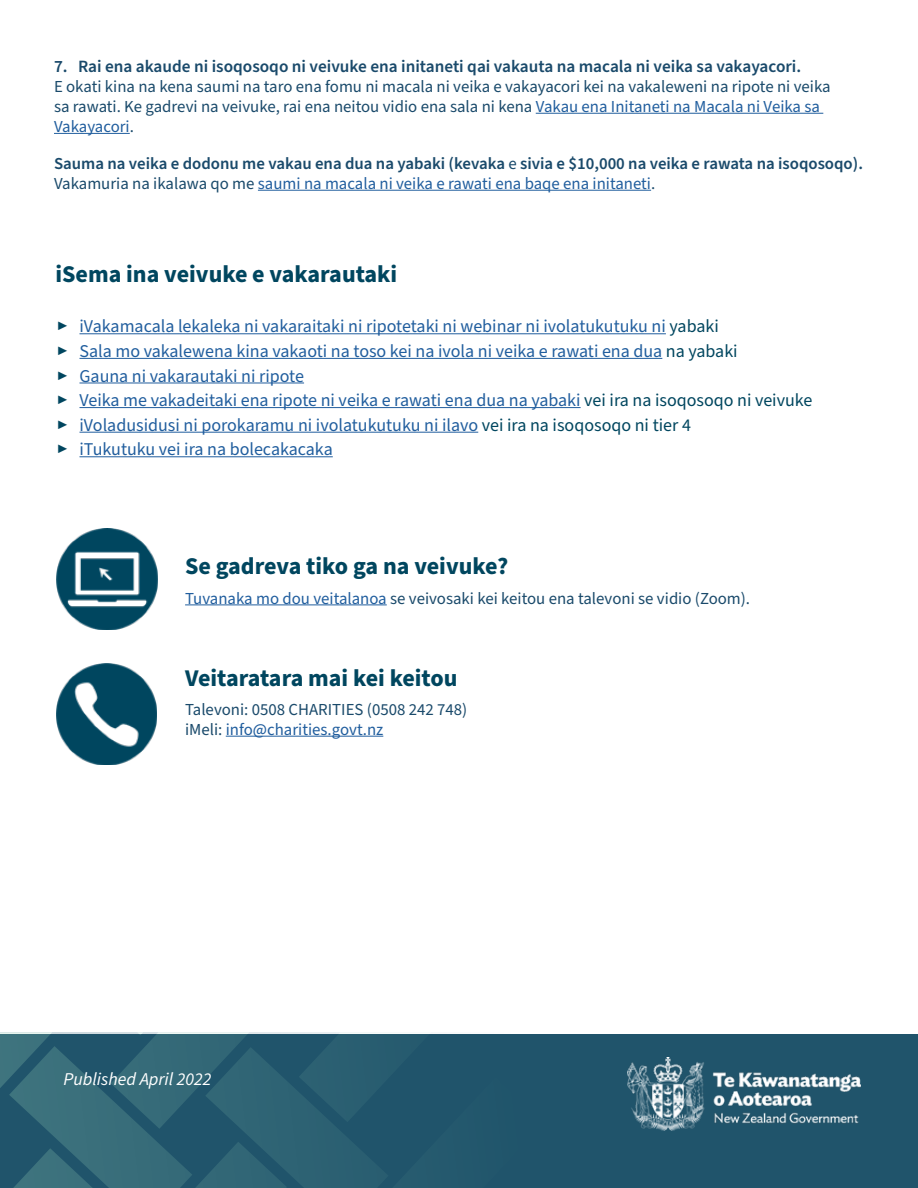
<style>
.page{position:relative;width:918px;height:1188px;background:#fff}
.page>*{position:absolute;margin:0;border:0;box-sizing:border-box;transform-origin:0 0}
.med_heading_17_bold{font:700 24px "Source Sans Pro";color:#00465f}
.t1{font:18px "Source Sans Pro";color:#215e9e}
.t2{font:italic 18px "Source Sans Pro";color:#fff}
.t3{font:600 17.25px "Source Sans Pro";color:#1a4a6b}
.Normal_body_text{font:16.8px/20.1px "Source Sans Pro";color:#1a4a6b}
.Normal_body_text-2{font:16.8px "Source Sans Pro";color:#215e9e}
.Normal_body_text__n{font:600 16.8px "Source Sans Pro";color:#1a4a6b}
.Normal_body_text__n-2{font:16.8px "Source Sans Pro";color:#1a4a6b}
.s1{color:#215e9e}
.s2{font-weight:400}
.s3{color:#1a4a6b}
.s4{font-weight:600;color:#00465f}
.s5{color:#00465f}
</style>
<div class="page">
<div style="left:0;top:1034px;width:918px;height:154px;background:#20546b"></div>
<div style="left:0;top:1032px;width:831px;height:156px;background:#20546b"></div>
<svg style="left:0;top:1032px;width:689px;height:156px"></svg>
<img style="left:627px;top:1057px;width:234px;height:73px">
<hr style="left:185px;top:604px;width:202px;height:1px;background:#215e9e">
<hr style="left:226px;top:736px;width:157px;height:1px;background:#215e9e">
<img style="left:56px;top:664px;width:101px;height:101px">
<img style="left:56px;top:529px;width:101px;height:100px">
<hr style="left:80px;top:333px;width:586px;height:1px;background:#215e9e">
<hr style="left:80px;top:358px;width:582px;height:1px;background:#215e9e">
<hr style="left:80px;top:383px;width:224px;height:1px;background:#215e9e">
<hr style="left:80px;top:407px;width:501px;height:1px;background:#215e9e">
<hr style="left:80px;top:432px;width:398px;height:1px;background:#215e9e">
<hr style="left:80px;top:456px;width:253px;height:1px;background:#215e9e">
<hr style="left:536px;top:113px;width:287px;height:1px;background:#215e9e">
<hr style="left:54px;top:133px;width:76px;height:1px;background:#215e9e">
<hr style="left:258px;top:190px;width:393px;height:1px;background:#215e9e">
<p class="t3" style="left:54px;top:54px;width:749px">7. Rai ena akaude ni isoqosoqo ni veivuke ena initaneti qai vakauta na macala ni veika sa vakayacori.</p>
<p class="Normal_body_text" style="left:54px;top:77px;width:778px">E okati kina na kena saumi na taro ena fomu ni macala ni veika e vakayacori kei na vakaleweni na ripote ni veika sa rawati. Ke gadrevi na veivuke, rai ena neitou vidio ena sala ni kena <span class="s1">Vakau ena Initaneti na Macala ni Veika sa<br>Vakayacori</span>.</p>
<p class="Normal_body_text__n" style="left:54px;top:152px;width:811px">Sauma na veika e dodonu me vakau ena dua na yabaki (kevaka <span class="s2">e</span> sivia e $10,000 na veika e rawata na isoqosoqo).</p>
<p class="Normal_body_text-2" style="left:54px;top:172px;width:603px"><span class="s3">Vakamuria na ikalawa qo me</span> saumi na macala ni veika e rawati ena baqe ena initaneti<span class="s3">.</span></p>
<p class="med_heading_17_bold" style="left:56px;top:257px;width:343px">iSema ina veivuke e vakarautaki</p>
<p class="t1" style="left:57px;top:314px;width:663px"><span class="s4">▶</span> iVakamacala lekaleka ni vakaraitaki ni ripotetaki ni webinar ni ivolatukutuku ni <span class="s5">yabaki</span></p>
<p class="t1" style="left:57px;top:339px;width:682px"><span class="s4">▶</span> Sala mo vakalewena kina vakaoti na toso kei na ivola ni veika e rawati ena dua <span class="s5">na yabaki</span></p>
<p class="t1" style="left:57px;top:364px;width:249px"><span class="s4">▶</span> Gauna ni vakarautaki ni ripote</p>
<p class="t1" style="left:57px;top:388px;width:757px"><span class="s4">▶</span> Veika me vakadeitaki ena ripote ni veika e rawati ena dua na yabaki <span class="s5">vei ira na isoqosoqo ni veivuke</span></p>
<p class="t1" style="left:57px;top:413px;width:635px"><span class="s4">▶</span> iVoladusidusi ni porokaramu ni ivolatukutuku ni ilavo <span class="s5">vei ira na isoqosoqo ni tier 4</span></p>
<p class="t1" style="left:57px;top:437px;width:277px"><span class="s4">▶</span> iTukutuku vei ira na bolecakacaka</p>
<p class="med_heading_17_bold" style="left:185px;top:550px;width:325px">Se gadreva tiko ga na veivuke?</p>
<p class="Normal_body_text" style="left:185px;top:589px;width:567px"><span class="s1">Tuvanaka mo dou veitalanoa</span> se veivosaki kei keitou ena talevoni se vidio (Zoom).</p>
<p class="med_heading_17_bold" style="left:185px;top:661px;width:274px">Veitaratara mai kei keitou</p>
<p class="Normal_body_text__n-2" style="left:185px;top:698px;width:284px">Talevoni: 0508 CHARITIES (0508 242 748)</p>
<p class="Normal_body_text-2" style="left:185px;top:718px;width:200px"><span class="s3">iMeli:</span> info@charities.govt.nz</p>
<p class="t2" style="left:63px;top:1067px;width:150px">Published April 2022</p>
</div>
